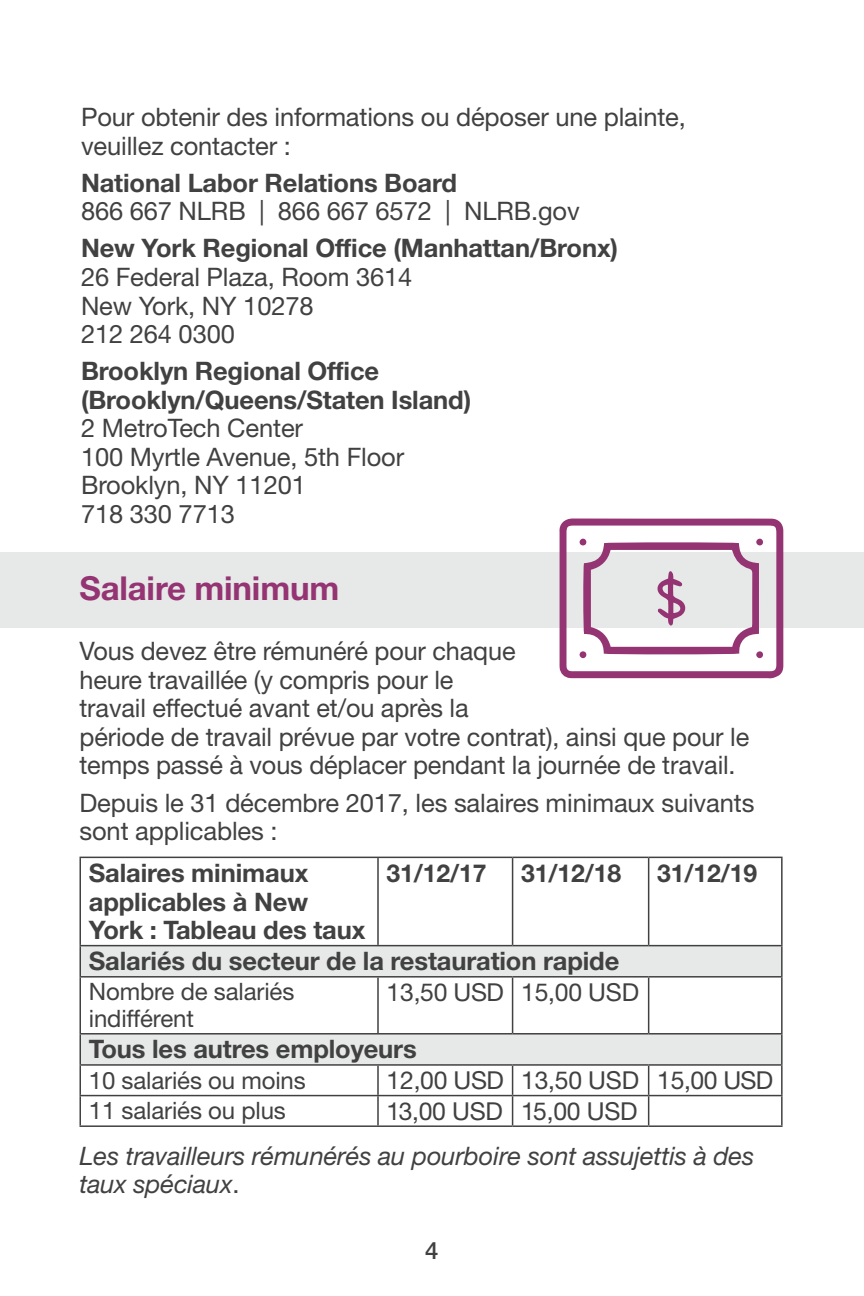
<style>
.page{position:relative;width:864px;height:1296px;background:#fff}
.page>*{position:absolute;margin:0;border:0;box-sizing:border-box;transform-origin:0 0}
.t1{font:700 33px "Helvetica Neue LT Std";letter-spacing:-.005em;color:#943473}
.t2{font:25.5px/28.5px "Helvetica Neue LT Std";letter-spacing:-.005em;color:#414142}
.t3{font:700 25.5px/28.5px "Helvetica Neue LT Std";letter-spacing:-.005em;color:#414142}
.t4{font:italic 25.5px/28.5px "Helvetica Neue LT Std";letter-spacing:-.005em;color:#414142}
.t5{font:24.6px "Helvetica Neue LT Std";letter-spacing:-.01em;color:#414142}
.t6{font:700 24.6px "Helvetica Neue LT Std";letter-spacing:-.005em;color:#414142}
.t7{font:24px/27px "Helvetica Neue LT Std";letter-spacing:-.005em;color:#414142}
.t8{font:500 24px "Helvetica Neue LT Std";color:#414142}
.s1{font-style:normal}
</style>
<div class="page">
<div style="left:0;top:552px;width:864px;height:76px;background:#e7e8e8"></div>
<svg style="left:559px;top:518px;width:224px;height:160px"></svg>
<div style="left:81px;top:946px;width:700px;height:30px;background:#e7e8e8"></div>
<svg style="left:81px;top:978px;width:700px;height:147px"></svg>
<hr style="left:80px;top:857px;width:298px;height:1px;background:#414142">
<hr style="left:80px;top:858px;width:1px;height:87px;background:#414142">
<hr style="left:378px;top:857px;width:135px;height:1px;background:#414142">
<hr style="left:377px;top:858px;width:2px;height:87px;background:#414142">
<hr style="left:513px;top:857px;width:136px;height:1px;background:#414142">
<hr style="left:512px;top:858px;width:1px;height:87px;background:#414142">
<hr style="left:649px;top:857px;width:134px;height:1px;background:#414142">
<hr style="left:648px;top:858px;width:1px;height:87px;background:#414142">
<hr style="left:781px;top:858px;width:2px;height:87px;background:#414142">
<hr style="left:80px;top:945px;width:298px;height:1px;background:#414142">
<hr style="left:80px;top:946px;width:1px;height:30px;background:#414142">
<hr style="left:378px;top:945px;width:135px;height:1px;background:#414142">
<hr style="left:513px;top:945px;width:136px;height:1px;background:#414142">
<hr style="left:649px;top:945px;width:134px;height:1px;background:#414142">
<hr style="left:781px;top:946px;width:2px;height:30px;background:#414142">
<hr style="left:80px;top:976px;width:298px;height:2px;background:#414142">
<hr style="left:80px;top:978px;width:1px;height:55px;background:#414142">
<hr style="left:378px;top:976px;width:135px;height:2px;background:#414142">
<hr style="left:377px;top:978px;width:2px;height:55px;background:#414142">
<hr style="left:513px;top:976px;width:136px;height:2px;background:#414142">
<hr style="left:512px;top:978px;width:1px;height:55px;background:#414142">
<hr style="left:649px;top:976px;width:134px;height:2px;background:#414142">
<hr style="left:648px;top:978px;width:1px;height:55px;background:#414142">
<hr style="left:781px;top:978px;width:2px;height:55px;background:#414142">
<hr style="left:80px;top:1033px;width:298px;height:2px;background:#414142">
<hr style="left:378px;top:1033px;width:135px;height:2px;background:#414142">
<hr style="left:513px;top:1033px;width:136px;height:2px;background:#414142">
<hr style="left:649px;top:1033px;width:134px;height:2px;background:#414142">
<hr style="left:781px;top:1035px;width:2px;height:29px;background:#414142">
<hr style="left:80px;top:1064px;width:298px;height:2px;background:#414142">
<hr style="left:378px;top:1064px;width:135px;height:2px;background:#414142">
<hr style="left:377px;top:1066px;width:2px;height:29px;background:#414142">
<hr style="left:513px;top:1064px;width:136px;height:2px;background:#414142">
<hr style="left:649px;top:1064px;width:134px;height:2px;background:#414142">
<hr style="left:781px;top:1066px;width:2px;height:29px;background:#414142">
<hr style="left:80px;top:1095px;width:298px;height:1px;background:#414142">
<svg style="left:80px;top:1035px;width:1px;height:90px"></svg>
<hr style="left:378px;top:1095px;width:135px;height:1px;background:#414142">
<hr style="left:377px;top:1096px;width:2px;height:29px;background:#414142">
<hr style="left:513px;top:1095px;width:136px;height:1px;background:#414142">
<svg style="left:512px;top:1066px;width:1px;height:59px"></svg>
<hr style="left:649px;top:1095px;width:134px;height:1px;background:#414142">
<svg style="left:648px;top:1066px;width:1px;height:59px"></svg>
<hr style="left:781px;top:1096px;width:2px;height:29px;background:#414142">
<hr style="left:80px;top:1125px;width:298px;height:2px;background:#414142">
<hr style="left:378px;top:1125px;width:135px;height:2px;background:#414142">
<hr style="left:513px;top:1125px;width:136px;height:2px;background:#414142">
<hr style="left:649px;top:1125px;width:134px;height:2px;background:#414142">
<p class="t2" style="left:81px;top:103px;width:606px">Pour obtenir des informations ou déposer une plainte, veuillez contacter :</p>
<p class="t3" style="left:81px;top:168px;width:378px">National Labor Relations Board</p>
<p class="t2" style="left:81px;top:197px;width:500px">866 667 NLRB | 866 667 6572 | NLRB.gov</p>
<p class="t3" style="left:81px;top:234px;width:539px">New York Regional Office (Manhattan/Bronx)</p>
<p class="t2" style="left:81px;top:262px;width:333px">26 Federal Plaza, Room 3614<br>New York, NY 10278<br>212 264 0300</p>
<p class="t3" style="left:81px;top:356px;width:392px">Brooklyn Regional Office (Brooklyn/Queens/Staten Island)</p>
<p class="t2" style="left:81px;top:414px;width:325px">2 MetroTech Center<br>100 Myrtle Avenue, 5th Floor<br>Brooklyn, NY 11201<br>718 330 7713</p>
<p class="t1" style="left:80px;top:567px;width:261px">Salaire minimum</p>
<p class="t2" style="left:80px;top:637px;width:671px">Vous devez être rémunéré pour chaque<br>heure travaillée (y compris pour le<br>travail effectué avant et/ou après la<br>période de travail prévue par votre contrat), ainsi que pour le temps passé à vous déplacer pendant la journée de travail.</p>
<p class="t2" style="left:80px;top:788px;width:676px">Depuis le 31 décembre 2017, les salaires minimaux suivants sont applicables :</p>
<p class="t3" style="left:89px;top:858px;width:278px">Salaires minimaux applicables à New<br>York : Tableau des taux</p>
<p class="t6" style="left:387px;top:858px;width:102px">31/12/17</p>
<p class="t6" style="left:521px;top:858px;width:102px">31/12/18</p>
<p class="t6" style="left:657px;top:858px;width:102px">31/12/19</p>
<p class="t3" style="left:89px;top:946px;width:532px">Salariés du secteur de la restauration rapide</p>
<p class="t7" style="left:89px;top:978px;width:207px">Nombre de salariés indifférent</p>
<p class="t5" style="left:387px;top:978px;width:254px">13,50 USD 15,00 USD</p>
<p class="t3" style="left:89px;top:1035px;width:329px">Tous les autres employeurs</p>
<p class="t7" style="left:89px;top:1066px;width:218px">10 salariés ou moins</p>
<p class="t5" style="left:387px;top:1066px;width:388px">12,00 USD 13,50 USD 15,00 USD</p>
<p class="t7" style="left:89px;top:1097px;width:199px">11 salariés ou plus</p>
<p class="t5" style="left:387px;top:1096px;width:252px">13,00 USD 15,00 USD</p>
<p class="t4" style="left:80px;top:1141px;width:676px">Les travailleurs rémunérés au pourboire sont assujettis à des taux spéciaux<span class="s1">.</span></p>
<p class="t8" style="left:425px;top:1236px;width:15px">4</p>
</div>
